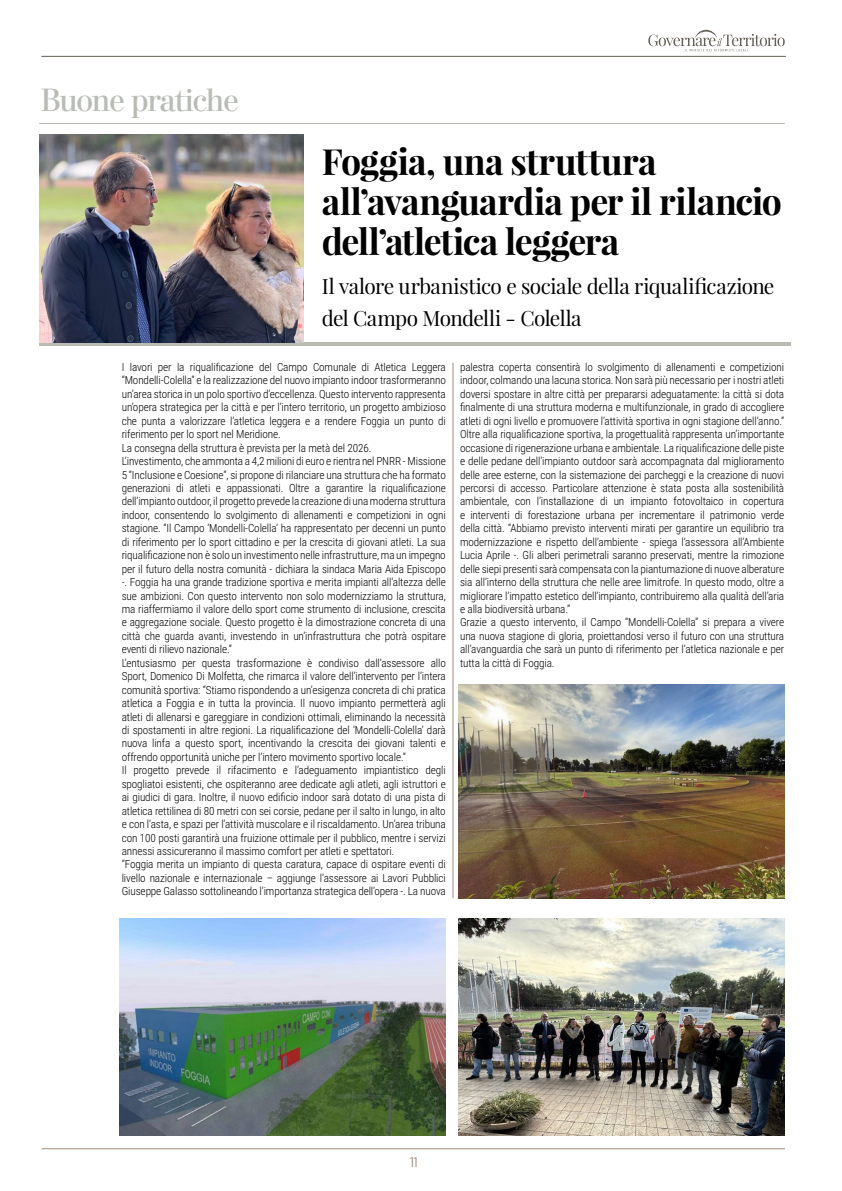
<style>
.page{position:relative;width:842px;height:1191px;background:#fff}
.page>*{position:absolute;margin:0;border:0;box-sizing:border-box;transform-origin:0 0}
.t1{font:700 36px/40px "Playfair Display";letter-spacing:-.02em;color:#000}
.t2{font:32px "Bodoni Elegant";letter-spacing:-.06em;color:#b9bcb5}
.t3{font:21px/31.5px "Playfair Display";letter-spacing:-.025em;color:#000}
.t4{font:14px "Barlow Condensed";color:#a48a7a}
.t5{font:300 11.2px/13.4px "Roboto Condensed";letter-spacing:-.01em;color:#000}
</style>
<div class="page">
<hr style="left:41px;top:1148px;width:744px;height:1px;background:#a48a7a">
<svg style="left:648px;top:30px;width:137px;height:21px"></svg>
<hr style="left:41px;top:56px;width:745px;height:1px;background:#666158">
<hr style="left:453px;top:362px;width:1px;height:536px;background:#a48a7a">
<hr style="left:40px;top:343px;width:751px;height:3px;background:#b9bcb5">
<img style="left:40px;top:134px;width:264px;height:209px">
<hr style="left:40px;top:123px;width:745px;height:1px;background:#b9bcb5">
<img style="left:119px;top:918px;width:326px;height:217px">
<img style="left:459px;top:918px;width:326px;height:217px">
<img style="left:459px;top:685px;width:326px;height:213px">
<h2 class="t2" style="left:40px;top:83px;width:201px">Buone pratiche</h2>
<h1 class="t1" style="left:322px;top:141px;width:462px">Foggia, una struttura all’avanguardia per il rilancio dell’atletica leggera</h1>
<h3 class="t3" style="left:322px;top:270px;width:454px">Il valore urbanistico e sociale della riqualificazione del Campo Mondelli - Colella</h3>
<p class="t5" style="left:122px;top:360px;width:326px">I lavori per la riqualificazione del Campo Comunale di Atletica Leggera “Mondelli-Colella” e la realizzazione del nuovo impianto indoor trasformeranno un’area storica in un polo sportivo d’eccellenza. Questo intervento rappresenta un’opera strategica per la città e per l’intero territorio, un progetto ambizioso che punta a valorizzare l’atletica leggera e a rendere Foggia un punto di riferimento per lo sport nel Meridione.<br>La consegna della struttura è prevista per la metà del 2026.<br>L’investimento, che ammonta a 4,2 milioni di euro e rientra nel PNRR - Missione 5 “Inclusione e Coesione”, si propone di rilanciare una struttura che ha formato generazioni di atleti e appassionati. Oltre a garantire la riqualificazione dell’impianto outdoor, il progetto prevede la creazione di una moderna struttura indoor, consentendo lo svolgimento di allenamenti e competizioni in ogni stagione. “Il Campo ‘Mondelli-Colella’ ha rappresentato per decenni un punto di riferimento per lo sport cittadino e per la crescita di giovani atleti. La sua riqualificazione non è solo un investimento nelle infrastrutture, ma un impegno per il futuro della nostra comunità - dichiara la sindaca Maria Aida Episcopo -. Foggia ha una grande tradizione sportiva e merita impianti all’altezza delle sue ambizioni. Con questo intervento non solo modernizziamo la struttura, ma riaffermiamo il valore dello sport come strumento di inclusione, crescita e aggregazione sociale. Questo progetto è la dimostrazione concreta di una città che guarda avanti, investendo in un’infrastruttura che potrà ospitare eventi di rilievo nazionale.”<br>L’entusiasmo per questa trasformazione è condiviso dall’assessore allo Sport, Domenico Di Molfetta, che rimarca il valore dell’intervento per l’intera comunità sportiva: “Stiamo rispondendo a un’esigenza concreta di chi pratica atletica a Foggia e in tutta la provincia. Il nuovo impianto permetterà agli atleti di allenarsi e gareggiare in condizioni ottimali, eliminando la necessità di spostamenti in altre regioni. La riqualificazione del ‘Mondelli-Colella’ darà nuova linfa a questo sport, incentivando la crescita dei giovani talenti e offrendo opportunità uniche per l’intero movimento sportivo locale.”<br>Il progetto prevede il rifacimento e l’adeguamento impiantistico degli spogliatoi esistenti, che ospiteranno aree dedicate agli atleti, agli istruttori e ai giudici di gara. Inoltre, il nuovo edificio indoor sarà dotato di una pista di atletica rettilinea di 80 metri con sei corsie, pedane per il salto in lungo, in alto e con l’asta, e spazi per l’attività muscolare e il riscaldamento. Un’area tribuna con 100 posti garantirà una fruizione ottimale per il pubblico, mentre i servizi annessi assicureranno il massimo comfort per atleti e spettatori.<br>“Foggia merita un impianto di questa caratura, capace di ospitare eventi di livello nazionale e internazionale – aggiunge l’assessore ai Lavori Pubblici Giuseppe Galasso sottolineando l’importanza strategica dell’opera -. La nuova</p>
<p class="t5" style="left:460px;top:360px;width:326px">palestra coperta consentirà lo svolgimento di allenamenti e competizioni indoor, colmando una lacuna storica. Non sarà più necessario per i nostri atleti doversi spostare in altre città per prepararsi adeguatamente: la città si dota finalmente di una struttura moderna e multifunzionale, in grado di accogliere atleti di ogni livello e promuovere l’attività sportiva in ogni stagione dell’anno.” Oltre alla riqualificazione sportiva, la progettualità rappresenta un’importante occasione di rigenerazione urbana e ambientale. La riqualificazione delle piste e delle pedane dell’impianto outdoor sarà accompagnata dal miglioramento delle aree esterne, con la sistemazione dei parcheggi e la creazione di nuovi percorsi di accesso. Particolare attenzione è stata posta alla sostenibilità ambientale, con l’installazione di un impianto fotovoltaico in copertura e interventi di forestazione urbana per incrementare il patrimonio verde della città. “Abbiamo previsto interventi mirati per garantire un equilibrio tra modernizzazione e rispetto dell’ambiente - spiega l’assessora all’Ambiente Lucia Aprile -. Gli alberi perimetrali saranno preservati, mentre la rimozione delle siepi presenti sarà compensata con la piantumazione di nuove alberature sia all’interno della struttura che nelle aree limitrofe. In questo modo, oltre a migliorare l’impatto estetico dell’impianto, contribuiremo alla qualità dell’aria e alla biodiversità urbana.”<br>Grazie a questo intervento, il Campo “Mondelli-Colella” si prepara a vivere una nuova stagione di gloria, proiettandosi verso il futuro con una struttura all’avanguardia che sarà un punto di riferimento per l’atletica nazionale e per tutta la città di Foggia.</p>
<p class="t4" style="left:410px;top:1151px;width:9px">11</p>
</div>
